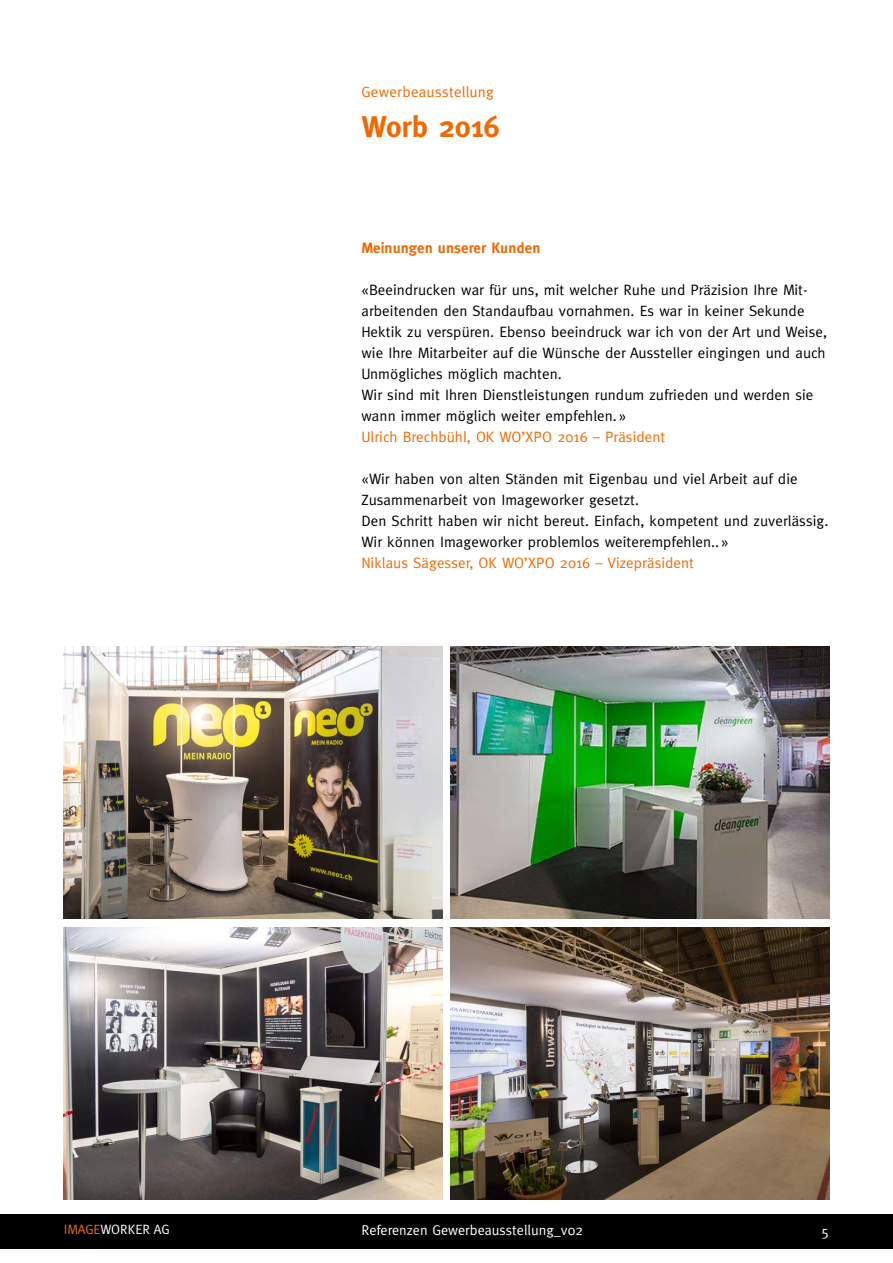
<style>
.page{position:relative;width:893px;height:1263px;background:#fff}
.page>*{position:absolute;margin:0;border:0;box-sizing:border-box;transform-origin:0 0}
.t1{font:700 30px "Meta";letter-spacing:-.01em;color:#ed6b06}
.t2{font:15px/21px "Meta";letter-spacing:.005em;color:#000}
.t3{font:15px "Meta";letter-spacing:.005em;color:#ed6b06}
.t4{font:700 15px "Meta";letter-spacing:.005em;color:#ed6b06}
.t5{font:14.25px "Meta";color:#fff}
.t6{font:13.5px "Meta";color:#fff}
.s1{color:#ed6b06}
</style>
<div class="page">
<div style="left:0;top:1214px;width:893px;height:34px;background:#000"></div>
<img style="left:451px;top:927px;width:378px;height:272px">
<img style="left:451px;top:646px;width:378px;height:272px">
<img style="left:64px;top:927px;width:378px;height:272px">
<img style="left:64px;top:646px;width:378px;height:272px">
<p class="t3" style="left:361px;top:83px;width:134px">Gewerbeausstellung</p>
<h1 class="t1" style="left:361px;top:110px;width:140px">Worb 2016</h1>
<p class="t4" style="left:361px;top:239px;width:180px">Meinungen unserer Kunden</p>
<p class="t2" style="left:361px;top:279px;width:467px">«Beeindrucken war für uns, mit welcher Ruhe und Präzision Ihre Mit&shy;arbeitenden den Standaufbau vornahmen. Es war in keiner Sekunde Hektik zu verspüren. Ebenso beeindruck war ich von der Art und Weise, wie Ihre Mitarbeiter auf die Wünsche der Aussteller eingingen und auch Unmögliches möglich machten.<br>Wir sind mit Ihren Dienstleistungen rundum zufrieden und werden sie wann immer möglich weiter empfehlen. »</p>
<p class="t3" style="left:361px;top:428px;width:305px">Ulrich Brechbühl, OK WO’XPO 2016 – Präsident</p>
<p class="t2" style="left:361px;top:468px;width:468px">«Wir haben von alten Ständen mit Eigenbau und viel Arbeit auf die Zusammenarbeit von Imageworker gesetzt.<br>Den Schritt haben wir nicht bereut. Einfach, kompetent und zuverlässig.<br>Wir können Imageworker problemlos weiterempfehlen.. »</p>
<p class="t3" style="left:361px;top:554px;width:334px">Niklaus Sägesser, OK WO’XPO 2016 – Vizepräsident</p>
<p class="t6" style="left:64px;top:1222px;width:107px"><span class="s1">IMAGE</span>WORKER AG</p>
<p class="t5" style="left:361px;top:1222px;width:223px">Referenzen Gewerbeausstellung_v02</p>
<p class="t5" style="left:822px;top:1223px;width:9px">5</p>
</div>
